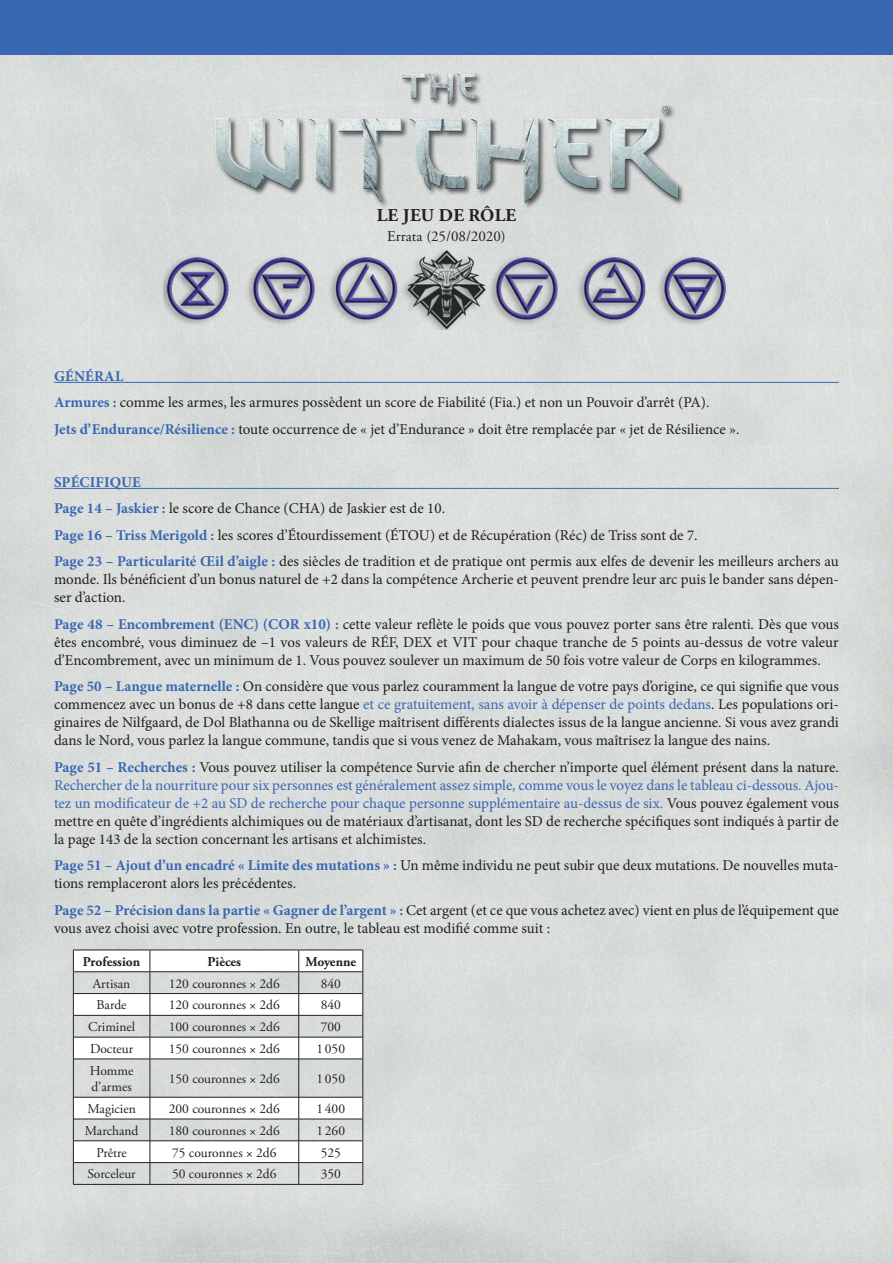
<style>
.page{position:relative;width:893px;height:1263px;background:#fff}
.page>*{position:absolute;margin:0;border:0;box-sizing:border-box;transform-origin:0 0}
.t1{font:700 18px "Adobe Garamond Pro";letter-spacing:.015em;color:#231f20}
.t2{font:15px/18px "Minion Pro";color:#231f20;text-align:justify}
.t3{font:15px "Adobe Garamond Pro";color:#231f20}
.t4{font:700 15px "Minion Pro";letter-spacing:.01em;color:#3967b2}
.TAB_Garamond{font:13.5px/16.5px "Adobe Garamond Pro";color:#231f20}
.TAB_Garamond-2{font:700 13.5px "Adobe Garamond Pro";color:#231f20}
.s1{font-weight:700;color:#3967b2}
.s2{color:#3967b2}
</style>
<div class="page">
<div style="left:0;top:54px;width:893px;height:1209px;background:#d9dddb"></div>
<hr style="left:54px;top:382px;width:785px;height:1px;background:#3967b2">
<hr style="left:54px;top:488px;width:785px;height:1px;background:#3967b2">
<img style="left:163px;top:250px;width:567px;height:80px">
<div style="left:214px;top:72px;width:471px;height:137px;background:#d8dcda"></div>
<img style="left:215px;top:73px;width:463px;height:130px">
<div style="left:0;top:0;width:893px;height:54px;background:#3967b2"></div>
<svg style="left:74px;top:950px;width:288px;height:212px"></svg>
<hr style="left:73px;top:1059px;width:1px;height:38px;background:#231f20">
<hr style="left:362px;top:1059px;width:1px;height:38px;background:#231f20">
<svg style="left:73px;top:1097px;width:1px;height:87px"></svg>
<svg style="left:362px;top:1097px;width:1px;height:87px"></svg>
<hr style="left:73px;top:1184px;width:77px;height:1px;background:#231f20">
<hr style="left:150px;top:1184px;width:149px;height:1px;background:#231f20">
<hr style="left:299px;top:1184px;width:64px;height:1px;background:#231f20">
<hr style="left:74px;top:993px;width:76px;height:1px;background:#231f20">
<hr style="left:150px;top:993px;width:149px;height:1px;background:#231f20">
<hr style="left:299px;top:993px;width:63px;height:1px;background:#231f20">
<hr style="left:74px;top:1015px;width:76px;height:1px;background:#231f20">
<hr style="left:150px;top:1015px;width:149px;height:1px;background:#231f20">
<hr style="left:299px;top:1015px;width:63px;height:1px;background:#231f20">
<hr style="left:74px;top:1037px;width:76px;height:1px;background:#231f20">
<hr style="left:150px;top:1037px;width:149px;height:1px;background:#231f20">
<svg style="left:150px;top:950px;width:1px;height:109px"></svg>
<hr style="left:299px;top:1037px;width:63px;height:1px;background:#231f20">
<svg style="left:298px;top:950px;width:1px;height:109px"></svg>
<hr style="left:74px;top:1059px;width:76px;height:1px;background:#231f20">
<hr style="left:150px;top:1059px;width:149px;height:1px;background:#231f20">
<hr style="left:150px;top:1059px;width:1px;height:38px;background:#231f20">
<hr style="left:299px;top:1059px;width:63px;height:1px;background:#231f20">
<hr style="left:298px;top:1059px;width:1px;height:38px;background:#231f20">
<hr style="left:74px;top:1097px;width:76px;height:1px;background:#231f20">
<hr style="left:150px;top:1097px;width:149px;height:1px;background:#231f20">
<hr style="left:299px;top:1097px;width:63px;height:1px;background:#231f20">
<hr style="left:74px;top:1119px;width:76px;height:1px;background:#231f20">
<hr style="left:150px;top:1119px;width:149px;height:1px;background:#231f20">
<hr style="left:299px;top:1119px;width:63px;height:1px;background:#231f20">
<hr style="left:74px;top:1140px;width:76px;height:1px;background:#231f20">
<hr style="left:150px;top:1140px;width:149px;height:1px;background:#231f20">
<hr style="left:299px;top:1140px;width:63px;height:1px;background:#231f20">
<hr style="left:74px;top:1162px;width:76px;height:1px;background:#231f20">
<hr style="left:150px;top:1162px;width:149px;height:1px;background:#231f20">
<svg style="left:150px;top:1097px;width:1px;height:87px"></svg>
<hr style="left:299px;top:1162px;width:63px;height:1px;background:#231f20">
<svg style="left:298px;top:1097px;width:1px;height:87px"></svg>
<hr style="left:73px;top:949px;width:77px;height:1px;background:#231f20">
<svg style="left:73px;top:950px;width:1px;height:109px"></svg>
<hr style="left:150px;top:949px;width:149px;height:1px;background:#231f20">
<hr style="left:299px;top:949px;width:64px;height:1px;background:#231f20">
<svg style="left:362px;top:950px;width:1px;height:109px"></svg>
<hr style="left:73px;top:971px;width:77px;height:1px;background:#231f20">
<hr style="left:150px;top:971px;width:149px;height:1px;background:#231f20">
<hr style="left:299px;top:971px;width:64px;height:1px;background:#231f20">
<p class="t1" style="left:377px;top:205px;width:141px">LE JEU DE RÔLE</p>
<p class="t3" style="left:387px;top:227px;width:120px">Errata (25/08/2020)</p>
<p class="t4" style="left:54px;top:365px;width:71px">GÉNÉRAL</p>
<p class="t2" style="left:54px;top:394px;width:657px"><span class="s1">Armures :</span> comme les armes, les armures possèdent un score de Fiabilité (Fia.) et non un Pouvoir d’arrêt (PA).</p>
<p class="t2" style="left:54px;top:420px;width:687px"><span class="s1">Jets d’Endurance/Résilience :</span> toute occurrence de « jet d’Endurance » doit être remplacée par « jet de Résilience ».</p>
<p class="t4" style="left:54px;top:471px;width:88px">SPÉCIFIQUE</p>
<p class="t2" style="left:54px;top:500px;width:393px"><span class="s1">Page 14 – Jaskier :</span> le score de Chance (CHA) de Jaskier est de 10.</p>
<p class="t2" style="left:54px;top:526px;width:645px"><span class="s1">Page 16 – Triss Merigold :</span> les scores d’Étourdissement (ÉTOU) et de Récupération (Réc) de Triss sont de 7.</p>
<p class="t2" style="left:54px;top:553px;width:786px"><span class="s1">Page 23 – Particularité Œil d’aigle :</span> des siècles de tradition et de pratique ont permis aux elfes de devenir les meilleurs archers au monde. Ils bénéficient d’un bonus naturel de +2 dans la compétence Archerie et peuvent prendre leur arc puis le bander sans dépen&shy;ser d’action.</p>
<p class="t2" style="left:54px;top:615px;width:786px"><span class="s1">Page 48 – Encombrement (ENC) (COR x10) :</span> cette valeur reflète le poids que vous pouvez porter sans être ralenti. Dès que vous êtes encombré, vous diminuez de –1 vos valeurs de RÉF, DEX et VIT pour chaque tranche de 5 points au-dessus de votre valeur d’Encombrement, avec un minimum de 1. Vous pouvez soulever un maximum de 50 fois votre valeur de Corps en kilogrammes.</p>
<p class="t2" style="left:54px;top:678px;width:786px"><span class="s1">Page 50 – Langue maternelle :</span> On considère que vous parlez couramment la langue de votre pays d’origine, ce qui signifie que vous commencez avec un bonus de +8 dans cette langue <span class="s2">et ce gratuitement, sans avoir à dépenser de points dedans</span>. Les populations ori&shy;ginaires de Nilfgaard, de Dol Blathanna ou de Skellige maîtrisent différents dialectes issus de la langue ancienne. Si vous avez grandi dans le Nord, vous parlez la langue commune, tandis que si vous venez de Mahakam, vous maîtrisez la langue des nains.</p>
<p class="t2" style="left:54px;top:758px;width:786px"><span class="s1">Page 51 – Recherches :</span> Vous pouvez utiliser la compétence Survie afin de chercher n’importe quel élément présent dans la nature.<br><span class="s2">Rechercher de la nourriture pour six personnes est généralement assez simple, comme vous le voyez dans le tableau ci-dessous. Ajou&shy;tez un modificateur de +2 au SD de recherche pour chaque personne supplémentaire au-dessus de six.</span> Vous pouvez également vous mettre en quête d’ingrédients alchimiques ou de matériaux d’artisanat, dont les SD de recherche spécifiques sont indiqués à partir de la page 143 de la section concernant les artisans et alchimistes.</p>
<p class="t2" style="left:54px;top:857px;width:786px"><span class="s1">Page 51 – Ajout d’un encadré « Limite des mutations » :</span> Un même individu ne peut subir que deux mutations. De nouvelles muta&shy;tions remplaceront alors les précédentes.</p>
<p class="t2" style="left:54px;top:901px;width:786px"><span class="s1">Page 52 – Précision dans la partie « Gagner de l’argent » :</span> Cet argent (et ce que vous achetez avec) vient en plus de l’équipement que vous avez choisi avec votre profession. En outre, le tableau est modifié comme suit :</p>
<p class="TAB_Garamond-2" style="left:83px;top:954px;width:59px">Profession</p>
<p class="TAB_Garamond-2" style="left:208px;top:954px;width:35px">Pièces</p>
<p class="TAB_Garamond-2" style="left:305px;top:954px;width:52px">Moyenne</p>
<p class="TAB_Garamond" style="left:93px;top:975px;width:39px">Artisan</p>
<p class="TAB_Garamond" style="left:169px;top:975px;width:113px">120 couronnes × 2d6</p>
<p class="TAB_Garamond" style="left:321px;top:975px;width:22px">840</p>
<p class="TAB_Garamond" style="left:97px;top:997px;width:31px">Barde</p>
<p class="TAB_Garamond" style="left:169px;top:997px;width:113px">120 couronnes × 2d6</p>
<p class="TAB_Garamond" style="left:321px;top:997px;width:22px">840</p>
<p class="TAB_Garamond" style="left:88px;top:1019px;width:49px">Criminel</p>
<p class="TAB_Garamond" style="left:169px;top:1019px;width:113px">100 couronnes × 2d6</p>
<p class="TAB_Garamond" style="left:321px;top:1019px;width:22px">700</p>
<p class="TAB_Garamond" style="left:90px;top:1041px;width:45px">Docteur</p>
<p class="TAB_Garamond" style="left:169px;top:1041px;width:113px">150 couronnes × 2d6</p>
<p class="TAB_Garamond" style="left:316px;top:1041px;width:30px">1050</p>
<p class="TAB_Garamond" style="left:90px;top:1063px;width:45px">Homme d’armes</p>
<p class="TAB_Garamond" style="left:169px;top:1071px;width:113px">150 couronnes × 2d6</p>
<p class="TAB_Garamond" style="left:316px;top:1071px;width:30px">1050</p>
<p class="TAB_Garamond" style="left:87px;top:1101px;width:50px">Magicien</p>
<p class="TAB_Garamond" style="left:169px;top:1101px;width:113px">200 couronnes × 2d6</p>
<p class="TAB_Garamond" style="left:316px;top:1101px;width:30px">1400</p>
<p class="TAB_Garamond" style="left:85px;top:1123px;width:55px">Marchand</p>
<p class="TAB_Garamond" style="left:169px;top:1123px;width:113px">180 couronnes × 2d6</p>
<p class="TAB_Garamond" style="left:316px;top:1123px;width:30px">1260</p>
<p class="TAB_Garamond" style="left:96px;top:1144px;width:32px">Prêtre</p>
<p class="TAB_Garamond" style="left:172px;top:1144px;width:106px">75 couronnes × 2d6</p>
<p class="TAB_Garamond" style="left:321px;top:1144px;width:22px">525</p>
<p class="TAB_Garamond" style="left:88px;top:1166px;width:50px">Sorceleur</p>
<p class="TAB_Garamond" style="left:172px;top:1166px;width:106px">50 couronnes × 2d6</p>
<p class="TAB_Garamond" style="left:321px;top:1166px;width:22px">350</p>
</div>
